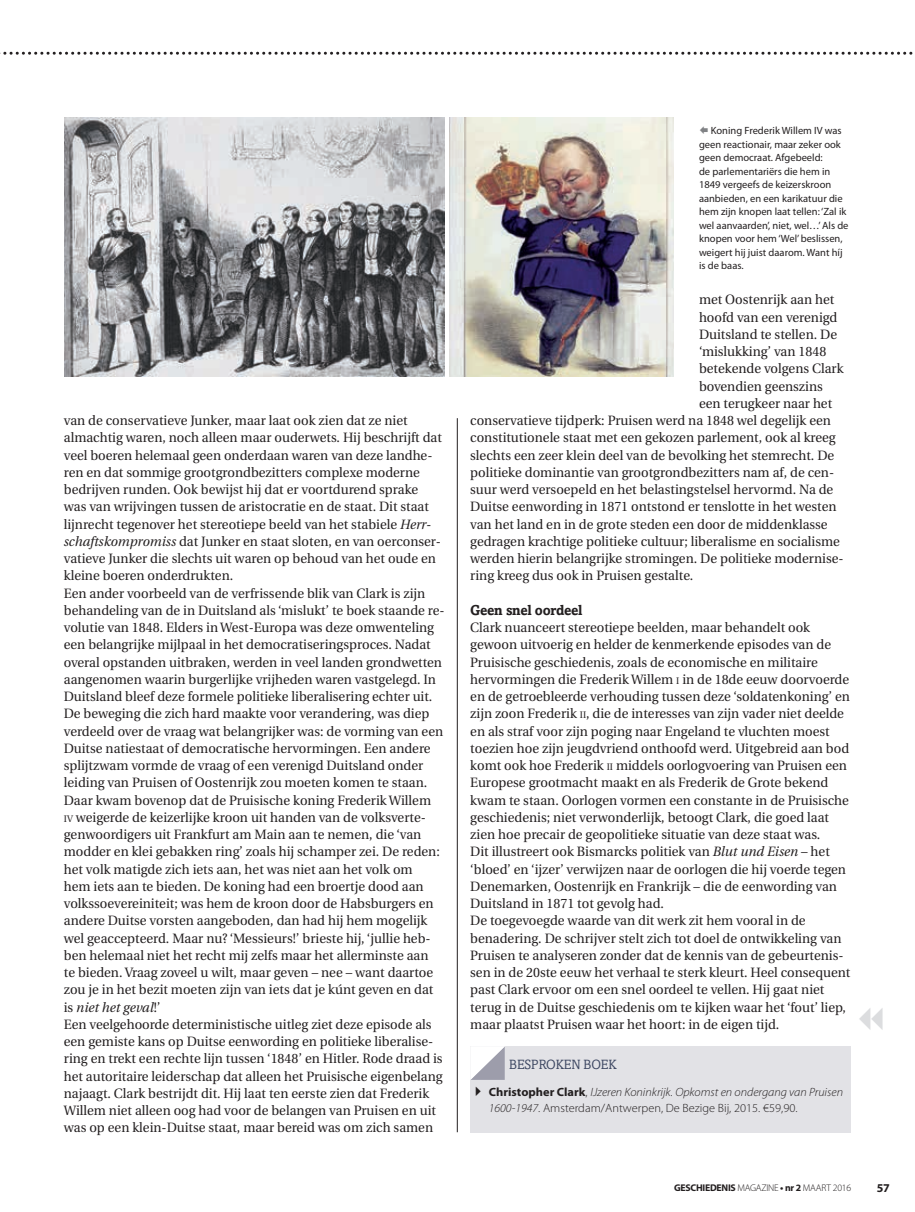
<style>
.page{position:relative;width:915px;height:1212px;background:#fff}
.page>*{position:absolute;margin:0;border:0;box-sizing:border-box;transform-origin:0 0}
.t1{font:700 14.25px "Amasis";color:#231f20}
.t2{font:13.5px/17.2px "Utopia";color:#231f20}
.t3{font:13.5px "Amasis";letter-spacing:-.01em;color:#3c4661;scale:.94 1}
.t4{font:italic 300 12px/16.5px "Myriad Pro";color:#231f20}
.t5{font:700 12px "Myriad Pro";color:#231f20}
.t6{font:10.5px/13.5px "Myriad Pro";color:#231f20}
.t7{font:300 9.75px "Myriad Pro";letter-spacing:-.025em;color:#231f20}
.s1{font-style:italic}
.s2{font-size:9.45px}
.s3{font-weight:700;font-style:normal}
.s4{font-style:normal}
.s5{font-weight:700}
</style>
<div class="page">
<svg style="left:0;top:52px;width:913px;height:3px"></svg>
<hr style="left:457px;top:418px;width:1px;height:714px;background:#231f20">
<img style="left:64px;top:118px;width:380px;height:259px">
<img style="left:449px;top:118px;width:224px;height:258px">
<div style="left:470px;top:1046px;width:380px;height:86px;background:#e2e2e6"></div>
<svg style="left:470px;top:1046px;width:35px;height:34px"></svg>
<p class="t2" style="left:64px;top:412px;width:382px">van de conservatieve Junker, maar laat ook zien dat ze niet almachtig waren, noch alleen maar ouderwets. Hij beschrijft dat veel boeren helemaal geen onderdaan waren van deze landhe&shy;ren en dat sommige grootgrondbezitters complexe moderne bedrijven runden. Ook bewijst hij dat er voortdurend sprake<br>was van wrijvingen tussen de aristocratie en de staat. Dit staat lijnrecht tegenover het stereotiepe beeld van het stabiele <span class="s1">Herr&shy;schaftskompromiss</span> dat Junker en staat sloten, en van oerconser&shy;vatieve Junker die slechts uit waren op behoud van het oude en kleine boeren onderdrukten.<br>Een ander voorbeeld van de verfrissende blik van Clark is zijn behandeling van de in Duitsland als ‘mislukt’ te boek staande re&shy;volutie van 1848. Elders in West-Europa was deze omwenteling een belangrijke mijlpaal in het democratiseringsproces. Nadat overal opstanden uitbraken, werden in veel landen grondwetten aangenomen waarin burgerlijke vrijheden waren vastgelegd. In Duitsland bleef deze formele politieke liberalisering echter uit.<br>De beweging die zich hard maakte voor verandering, was diep verdeeld over de vraag wat belangrijker was: de vorming van een Duitse natiestaat of democratische hervormingen. Een andere splijtzwam vormde de vraag of een verenigd Duitsland onder leiding van Pruisen of Oostenrijk zou moeten komen te staan.<br>Daar kwam bovenop dat de Pruisische koning Frederik Willem<br><span class="s2">iv</span> weigerde de keizerlijke kroon uit handen van de volksverte&shy;genwoordigers uit Frankfurt am Main aan te nemen, die ‘van modder en klei gebakken ring’ zoals hij schamper zei. De reden: het volk matigde zich iets aan, het was niet aan het volk om<br>hem iets aan te bieden. De koning had een broertje dood aan volkssoevereiniteit; was hem de kroon door de Habsburgers en andere Duitse vorsten aangeboden, dan had hij hem mogelijk wel geaccepteerd. Maar nu? ‘Messieurs!’ brieste hij, ‘jullie heb&shy;ben helemaal niet het recht mij zelfs maar het allerminste aan<br>te bieden. Vraag zoveel u wilt, maar geven – nee – want daartoe zou je in het bezit moeten zijn van iets dat je kúnt geven en dat is <span class="s1">niet het geval</span>!’<br>Een veelgehoorde deterministische uitleg ziet deze episode als een gemiste kans op Duitse eenwording en politieke liberalise&shy;ring en trekt een rechte lijn tussen ‘1848’ en Hitler. Rode draad is het autoritaire leiderschap dat alleen het Pruisische eigenbelang najaagt. Clark bestrijdt dit. Hij laat ten eerste zien dat Frederik Willem niet alleen oog had voor de belangen van Pruisen en uit was op een klein-Duitse staat, maar bereid was om zich samen</p>
<p class="t6" style="left:698px;top:124px;width:151px;text-indent:12px">Koning Frederik Willem IV was geen reactionair, maar zeker ook geen democraat. Afgebeeld:<br>de parlementariërs die hem in<br>1849 vergeefs de keizerskroon aanbieden, en een karikatuur die hem zijn knopen laat tellen: ‘Zal ik wel aanvaarden’, niet, wel…’ Als de knopen voor hem ‘Wel’ beslissen, weigert hij juist daarom. Want híj is de baas.</p>
<p class="t2" style="left:698px;top:291px;width:137px">met Oostenrijk aan het</p>
<p class="t2" style="left:698px;top:309px;width:140px">hoofd van een verenigd</p>
<p class="t2" style="left:698px;top:326px;width:139px">Duitsland te stellen. De</p>
<p class="t2" style="left:698px;top:343px;width:129px">‘mislukking’ van 1848</p>
<p class="t2" style="left:698px;top:360px;width:146px">betekende volgens Clark</p>
<p class="t2" style="left:698px;top:378px;width:125px">bovendien geenszins</p>
<p class="t2" style="left:698px;top:395px;width:135px">een terugkeer naar het</p>
<p class="t2" style="left:470px;top:412px;width:362px">conservatieve tijdperk: Pruisen werd na 1848 wel degelijk een</p>
<p class="t2" style="left:470px;top:429px;width:367px">constitutionele staat met een gekozen parlement, ook al kreeg</p>
<p class="t2" style="left:470px;top:447px;width:365px">slechts een zeer klein deel van de bevolking het stemrecht. De</p>
<p class="t2" style="left:470px;top:464px;width:365px">politieke dominantie van grootgrondbezitters nam af, de cen-</p>
<p class="t2" style="left:470px;top:481px;width:364px">suur werd versoepeld en het belastingstelsel hervormd. Na de</p>
<p class="t2" style="left:470px;top:498px;width:368px">Duitse eenwording in 1871 ontstond er tenslotte in het westen</p>
<p class="t2" style="left:470px;top:516px;width:359px">van het land en in de grote steden een door de middenklasse</p>
<p class="t2" style="left:470px;top:533px;width:371px">gedragen krachtige politieke cultuur; liberalisme en socialisme</p>
<p class="t2" style="left:470px;top:550px;width:375px">werden hierin belangrijke stromingen. De politieke modernise-</p>
<p class="t2" style="left:470px;top:567px;width:224px">ring kreeg dus ook in Pruisen gestalte.</p>
<p class="t1" style="left:470px;top:601px;width:113px">Geen snel oordeel</p>
<p class="t2" style="left:470px;top:619px;width:381px">Clark nuanceert stereotiepe beelden, maar behandelt ook gewoon uitvoerig en helder de kenmerkende episodes van de Pruisische geschiedenis, zoals de economische en militaire hervormingen die Frederik Willem <span class="s2">i</span> in de 18de eeuw doorvoerde en de getroebleerde verhouding tussen deze ‘soldatenkoning’ en zijn zoon Frederik <span class="s2">ii</span>, die de interesses van zijn vader niet deelde en als straf voor zijn poging naar Engeland te vluchten moest toezien hoe zijn jeugdvriend onthoofd werd. Uitgebreid aan bod komt ook hoe Frederik <span class="s2">ii</span> middels oorlogvoering van Pruisen een Europese grootmacht maakt en als Frederik de Grote bekend kwam te staan. Oorlogen vormen een constante in de Pruisische geschiedenis; niet verwonderlijk, betoogt Clark, die goed laat zien hoe precair de geopolitieke situatie van deze staat was.<br>Dit illustreert ook Bismarcks politiek van <span class="s1">Blut und Eisen</span> – het ‘bloed’ en ‘ijzer’ verwijzen naar de oorlogen die hij voerde tegen Denemarken, Oostenrijk en Frankrijk – die de eenwording van Duitsland in 1871 tot gevolg had.<br>De toegevoegde waarde van dit werk zit hem vooral in de benadering. De schrijver stelt zich tot doel de ontwikkeling van Pruisen te analyseren zonder dat de kennis van de gebeurtenis&shy;sen in de 20ste eeuw het verhaal te sterk kleurt. Heel consequent past Clark ervoor om een snel oordeel te vellen. Hij gaat niet terug in de Duitse geschiedenis om te kijken waar het ‘fout’ liep, maar plaatst Pruisen waar het hoort: in de eigen tijd.</p>
<p class="t3" style="left:509px;top:1056px;width:116px">BESPROKEN BOEK</p>
<p class="t4" style="left:488px;top:1083px;width:355px;text-indent:-19px">✔ <span class="s3">Christopher Clark</span><span class="s4">,</span> IJzeren Koninkrijk. Opkomst en ondergang van Pruisen<br>1600-1947<span class="s4">. Amsterdam/Antwerpen, De Bezige Bij, 2015. €59,90.</span></p>
<p class="t7" style="left:674px;top:1183px;width:178px"><span class="s5">GESCHIEDENIS</span> MAGAZINE <span class="s5">• nr 2</span> MAART 2016</p>
<p class="t5" style="left:876px;top:1181px;width:15px">57</p>
</div>
